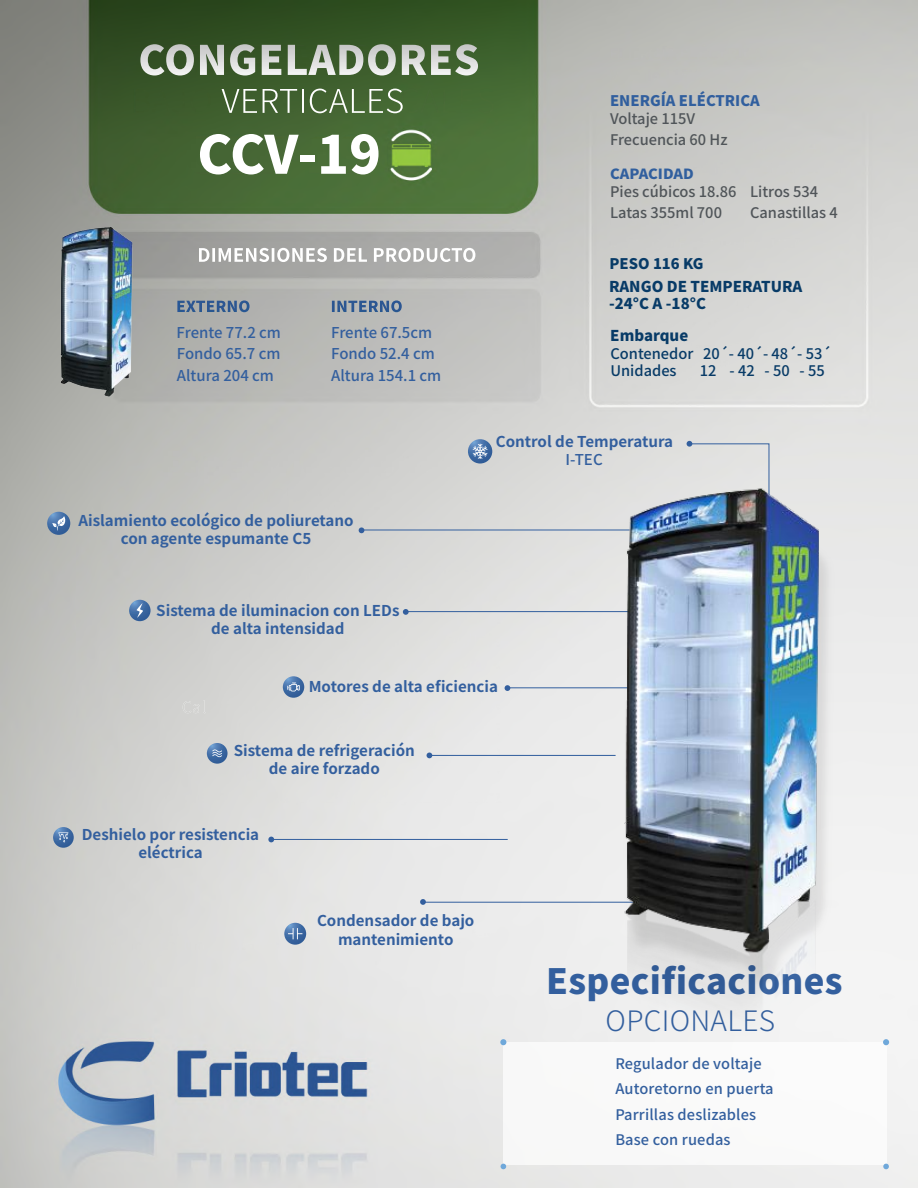
<style>
.page{position:relative;width:918px;height:1188px;background:#fff}
.page>*{position:absolute;margin:0;border:0;box-sizing:border-box;transform-origin:0 0}
.t1{font:900 52.5px "Noto Sans SC";color:#fff}
.t2{font:900 34.8px "Noto Sans SC";letter-spacing:.01em;color:#335f9e}
.t3{font:300 28.2px "Noto Sans SC";letter-spacing:.01em;color:#335f9e}
.t4{font:900 15px/16.8px "Noto Sans SC";color:#083b67}
.t5{font:700 14.85px/18.1px "Noto Sans SC";color:#335f9e;text-align:center}
.t6{font:500 14.85px/21.5px "Noto Sans SC";color:#335f9e;text-align:justify}
.t7{font:900 14.85px "Noto Sans SC";color:#083b67}
.t8{font:500 14.7px/21px "Noto Sans SC";color:#505559}
.t9{font:500 14.7px/25.5px "Noto Sans SC";letter-spacing:.01em;color:#335f9e}
.t10{font:500 14.7px/16.5px "Noto Sans SC";color:#083b67}
.t11{font:900 14.7px "Noto Sans SC";color:#315f9e}
.t12{font:900 14.7px "Noto Sans SC";color:#083b67}
.t13{font:900 14.1px "Noto Sans SC";color:#315f9e;scale:1.04 1}
</style>
<div class="page">
<img style="left:0;top:0;width:918px;height:1188px">
<img style="left:76px;top:540px;width:510px;height:446px">
<hr style="left:430px;top:755px;width:186px;height:1px;background:#335f9e">
<svg style="left:427px;top:753px;width:5px;height:5px"></svg>
<hr style="left:508px;top:688px;width:166px;height:1px;background:#335f9e">
<svg style="left:505px;top:685px;width:5px;height:6px"></svg>
<svg style="left:403px;top:609px;width:6px;height:6px"></svg>
<hr style="left:406px;top:611px;width:312px;height:1px;background:#335f9e">
<svg style="left:687px;top:441px;width:82px;height:30px;background:#d9dbdd"></svg>
<div style="left:420px;top:832px;width:166px;height:73px;background:#ebebeb"></div>
<svg style="left:359px;top:527px;width:5px;height:6px"></svg>
<hr style="left:364px;top:530px;width:387px;height:1px;background:#335f9e">
<svg style="left:284px;top:923px;width:22px;height:22px"></svg>
<svg style="left:47px;top:512px;width:23px;height:23px"></svg>
<svg style="left:129px;top:600px;width:22px;height:21px"></svg>
<hr style="left:271px;top:839px;width:237px;height:1px;background:#335f9e">
<svg style="left:268px;top:837px;width:6px;height:5px"></svg>
<div style="left:503px;top:1043px;width:383px;height:122px;background:#f8f8f8"></div>
<svg style="left:883px;top:1039px;width:6px;height:6px"></svg>
<svg style="left:883px;top:1164px;width:6px;height:5px"></svg>
<svg style="left:500px;top:1039px;width:6px;height:6px"></svg>
<svg style="left:501px;top:1164px;width:5px;height:5px"></svg>
<svg style="left:468px;top:439px;width:24px;height:25px"></svg>
<svg style="left:283px;top:676px;width:21px;height:22px"></svg>
<svg style="left:207px;top:743px;width:21px;height:21px"></svg>
<svg style="left:53px;top:827px;width:21px;height:21px"></svg>
<img style="left:586px;top:471px;width:274px;height:696px">
<img style="left:53px;top:218px;width:90px;height:186px">
<h1 class="t1" style="left:197px;top:125px;width:185px">CCV-19</h1>
<p class="t6" style="left:177px;top:322px;width:106px">Frente 77.2 cm Fondo 65.7 cm Altura 204 cm</p>
<p class="t6" style="left:331px;top:322px;width:112px;text-align:left">Frente 67.5cm<br>Fondo 52.4 cm<br>Altura 154.1 cm</p>
<p class="t5" style="left:78px;top:512px;width:277px">Aislamiento ecológico de poliuretano con agente espumante C5</p>
<p class="t5" style="left:156px;top:601px;width:245px">Sistema de iluminacion con LEDs de alta intensidad</p>
<p class="t11" style="left:610px;top:92px;width:151px">ENERGÍA ELÉCTRICA</p>
<p class="t8" style="left:610px;top:109px;width:119px">Voltaje 115V<br>Frecuencia 60 Hz</p>
<p class="t13" style="left:610px;top:165px;width:82px">CAPACIDAD</p>
<p class="t8" style="left:610px;top:182px;width:128px">Pies cúbicos 18.86<br>Latas 355ml 700</p>
<p class="t8" style="left:750px;top:181px;width:89px">Litros 534<br>Canastillas 4</p>
<p class="t12" style="left:610px;top:256px;width:96px">PESO 116 KG</p>
<p class="t4" style="left:609px;top:279px;width:195px">RANGO DE TEMPERATURA -24°C A -18°C</p>
<p class="t10" style="left:610px;top:346px;width:222px">Contenedor 20´- 40´- 48´- 53´<br>Unidades</p>
<p class="t7" style="left:610px;top:328px;width:79px">Embarque</p>
<p class="t10" style="left:700px;top:363px;width:127px">12 - 42 - 50 - 55</p>
<p class="t5" style="left:496px;top:433px;width:179px">Control de Temperatura</p>
<p class="t6" style="left:566px;top:449px;width:39px">I-TEC</p>
<p class="t5" style="left:309px;top:678px;width:191px">Motores de alta eficiencia</p>
<p class="t5" style="left:234px;top:741px;width:183px">Sistema de refrigeración de aire forzado</p>
<p class="t5" style="left:82px;top:825px;width:179px">Deshielo por resistencia eléctrica</p>
<p class="t5" style="left:317px;top:912px;width:159px">Condensador de bajo mantenimiento</p>
<h2 class="t2" style="left:546px;top:962px;width:298px">Especificaciones</h2>
<h3 class="t3" style="left:606px;top:1005px;width:171px">OPCIONALES</h3>
<p class="t9" style="left:615px;top:1051px;width:160px">Regulador de voltaje<br>Autoretorno en puerta<br>Parrillas deslizables<br>Base con ruedas</p>
</div>
